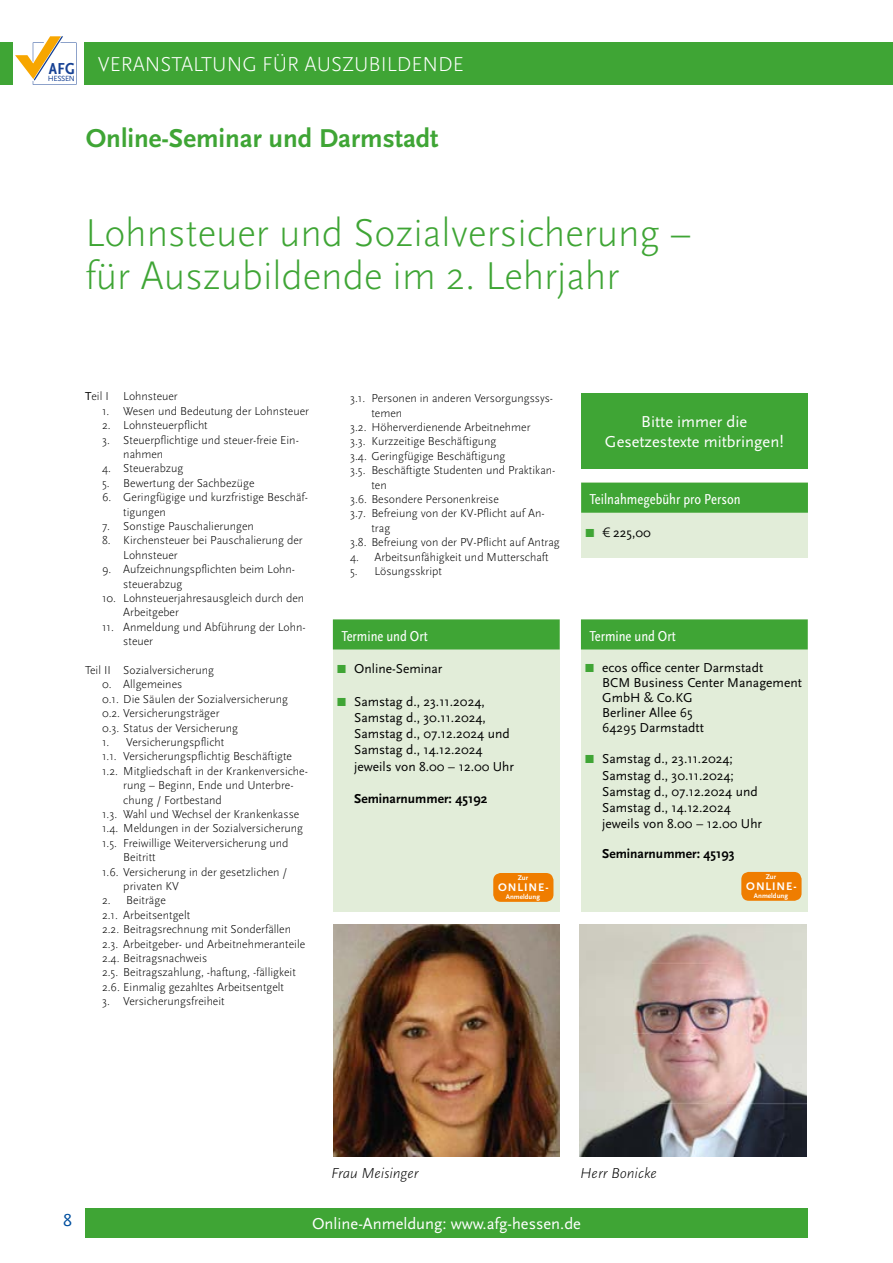
<style>
.page{position:relative;width:893px;height:1263px;background:#fff}
.page>*{position:absolute;margin:0;border:0;box-sizing:border-box;transform-origin:0 0}
.t1{font:300 40.5px/43.5px "Scala Sans";color:#3fa535}
.t2{font:700 27px "Scala Sans";color:#3fa535}
.t3{font:300 21px "Scala Sans";color:#fff}
.t4{font:18px "Scala Sans";color:#004f9f}
.t5{font:16.5px/19.8px "Scala Sans";color:#fff;text-align:center}
.t6{font:15px "Scala Sans Cond";color:#fff}
.t7{font:italic 300 15px "Scala Sans";color:#000}
.t8{font:13.5px/16.2px "Scala Sans";color:#000}
.t9{font:700 13.5px "Scala Sans";color:#000}
.t10{font:300 12px/14.4px "Scala Sans";color:#000}
.t11{font:700 11.55px "Scala Sans";letter-spacing:.08em;color:#fff}
.t12{font:7.8px "Scala Sans";letter-spacing:-.05em;color:#164194}
.t13{font:700 7.05px "Scala Sans";color:#fff}
.s1{font-weight:400}
.s2{font-family:"Frutiger LT Std";font-weight:300}
</style>
<div class="page">
<div style="left:0;top:43px;width:893px;height:42px;background:#3fa535"></div>
<div style="left:13px;top:32px;width:70px;height:64px;background:#fff"></div>
<svg style="left:15px;top:36px;width:61px;height:49px"></svg>
<div style="left:85px;top:1208px;width:723px;height:29px;background:#3fa535"></div>
<div style="left:333px;top:619px;width:227px;height:292px;background:#e2edd9"></div>
<div style="left:333px;top:619px;width:227px;height:30px;background:#3fa535"></div>
<div style="left:581px;top:619px;width:227px;height:292px;background:#e2edd9"></div>
<div style="left:581px;top:619px;width:227px;height:30px;background:#3fa535"></div>
<div style="left:581px;top:482px;width:227px;height:76px;background:#e2edd9"></div>
<div style="left:581px;top:483px;width:227px;height:30px;background:#3fa535"></div>
<div style="left:581px;top:393px;width:227px;height:76px;background:#3fa535"></div>
<img style="left:580px;top:925px;width:226px;height:232px">
<img style="left:333px;top:925px;width:227px;height:232px">
<div style="left:741px;top:872px;width:60px;height:29px;background:#ef7d00;border-radius:8px"></div>
<div style="left:493px;top:873px;width:60px;height:29px;background:#ef7d00;border-radius:8px"></div>
<h3 class="t3" style="left:49px;top:53px;width:417px"><sub>AFG</sub> VERANSTALTUNG FÜR AUSZUBILDENDE</h3>
<p class="t12" style="left:48px;top:74px;width:28px">HESSEN</p>
<h2 class="t2" style="left:86px;top:123px;width:354px">Online-Seminar und Darmstadt</h2>
<h1 class="t1" style="left:85px;top:211px;width:608px">Lohnsteuer und Sozialversicherung – für Auszubildende im 2. Lehrjahr</h1>
<p class="t10" style="left:85px;top:389px;width:94px"><span class="s1">T</span>eil I Lohnsteuer</p>
<p class="t10" style="left:102px;top:404px;width:208px">1. Wesen und Bedeutung der Lohnsteuer</p>
<p class="t10" style="left:102px;top:418px;width:107px">2. Lohnsteuerpflicht</p>
<p class="t10" style="left:123px;top:433px;width:177px;text-indent:-21px">3. Steuerpflichtige und steuer-freie Ein&shy;nahmen</p>
<p class="t10" style="left:102px;top:461px;width:83px">4. Steuerabzug</p>
<p class="t10" style="left:102px;top:476px;width:154px">5. Bewertung der Sachbezüge</p>
<p class="t10" style="left:123px;top:490px;width:186px;text-indent:-21px">6. Geringfügige und kurzfristige Beschäf&shy;tigungen</p>
<p class="t10" style="left:102px;top:519px;width:153px">7. Sonstige Pauschalierungen</p>
<p class="t10" style="left:123px;top:533px;width:181px;text-indent:-21px">8. Kirchensteuer bei Pauschalierung der<br>Lohnsteuer</p>
<p class="t10" style="left:123px;top:562px;width:173px;text-indent:-21px">9. Aufzeichnungspflichten beim Lohn&shy;steuerabzug</p>
<p class="t10" style="left:123px;top:591px;width:183px;text-indent:-21px">10. Lohnsteuerjahresausgleich durch den<br>Arbeitgeber</p>
<p class="t10" style="left:123px;top:620px;width:184px;text-indent:-21px">11. Anmeldung und Abführung der Lohn&shy;steuer</p>
<p class="t10" style="left:85px;top:663px;width:131px">Teil II Sozialversicherung</p>
<p class="t10" style="left:102px;top:677px;width:187px">0. Allgemeines<br>0.1. Die Säulen der Sozialversicherung<br>0.2. Versicherungsträger<br>0.3. Status der Versicherung</p>
<p class="t10" style="left:102px;top:735px;width:124px">1. Versicherungspflicht</p>
<p class="t10" style="left:102px;top:749px;width:192px">1.1. Versicherungspflichtig Beschäftigte</p>
<p class="t10" style="left:102px;top:764px;width:207px">1.2. Mitgliedschaft in der Krankenversiche-</p>
<p class="t10" style="left:123px;top:778px;width:172px">rung – Beginn, Ende und Unterbre-</p>
<p class="t10" style="left:123px;top:793px;width:100px">chung / Fortbestand</p>
<p class="t10" style="left:102px;top:807px;width:199px">1.3. Wahl und Wechsel der Krankenkasse</p>
<p class="t10" style="left:102px;top:821px;width:203px">1.4. Meldungen in der Sozialversicherung</p>
<p class="t10" style="left:102px;top:836px;width:188px">1.5. Freiwillige Weiterversicherung und</p>
<p class="t10" style="left:123px;top:850px;width:34px">Beitritt</p>
<p class="t10" style="left:102px;top:865px;width:187px">1.6. Versicherung in der gesetzlichen /</p>
<p class="t10" style="left:123px;top:879px;width:57px">privaten KV</p>
<p class="t10" style="left:102px;top:893px;width:205px">2. Beiträge<br>2.1. Arbeitsentgelt<br>2.2. Beitragsrechnung mit Sonderfällen 2.3. Arbeitgeber- und Arbeitnehmeranteile 2.4. Beitragsnachweis<br>2.5. Beitragszahlung, -haftung, -fälligkeit 2.6. Einmalig gezahltes Arbeitsentgelt</p>
<p class="t10" style="left:102px;top:994px;width:124px">3. Versicherungsfreiheit</p>
<p class="t10" style="left:350px;top:391px;width:204px">3.1. Personen in anderen Versorgungssys-</p>
<p class="t10" style="left:371px;top:406px;width:32px">temen</p>
<p class="t10" style="left:350px;top:420px;width:182px">3.2. Höherverdienende Arbeitnehmer</p>
<p class="t10" style="left:350px;top:434px;width:148px">3.3. Kurzzeitige Beschäftigung</p>
<p class="t10" style="left:350px;top:449px;width:157px">3.4. Geringfügige Beschäftigung</p>
<p class="t10" style="left:350px;top:463px;width:207px">3.5. Beschäftigte Studenten und Praktikan-</p>
<p class="t10" style="left:371px;top:478px;width:17px">ten</p>
<p class="t10" style="left:350px;top:492px;width:150px">3.6. Besondere Personenkreise</p>
<p class="t10" style="left:350px;top:506px;width:196px">3.7. Befreiung von der KV-Pflicht auf An-</p>
<p class="t10" style="left:371px;top:521px;width:20px">trag</p>
<p class="t10" style="left:350px;top:535px;width:211px">3.8. Befreiung von der PV-Pflicht auf Antrag</p>
<p class="t10" style="left:350px;top:550px;width:200px">4. Arbeitsunfähigkeit und Mutterschaft</p>
<p class="t10" style="left:350px;top:564px;width:94px">5. Lösungsskript</p>
<p class="t6" style="left:341px;top:628px;width:88px">Termine und Ort</p>
<p class="t8" style="left:354px;top:661px;width:90px">Online-Seminar</p>
<p class="t8" style="left:354px;top:693px;width:161px">Samstag d., 23.11.2024,<br>Samstag d., 30.11.2024,<br>Samstag d., 07.12.2024 und<br>Samstag d., 14.12.2024 jeweils von 8.00 – 12.00 Uhr</p>
<p class="t9" style="left:354px;top:791px;width:135px">Seminarnummer: 45192</p>
<p class="t13" style="left:518px;top:874px;width:12px">Zur</p>
<p class="t11" style="left:498px;top:881px;width:52px">ONLINE-</p>
<p class="t13" style="left:506px;top:893px;width:36px">Anmeldung</p>
<h3 class="t5" style="left:605px;top:412px;width:180px">Bitte immer die<br>Gesetzestexte mitbringen!</h3>
<p class="t6" style="left:590px;top:491px;width:152px">Teilnahmegebühr pro Person</p>
<p class="t8" style="left:602px;top:524px;width:50px"><span class="s2">€</span> 225,00</p>
<p class="t6" style="left:589px;top:628px;width:88px">Termine und Ort</p>
<p class="t8" style="left:602px;top:660px;width:201px;line-height:15px">ecos office center Darmstadt<br>BCM Business Center Management<br>GmbH &amp; Co.KG<br>Berliner Allee 65<br>64295 Darmstadtt</p>
<p class="t8" style="left:602px;top:751px;width:161px">Samstag d., 23.11.2024;<br>Samstag d., 30.11.2024;<br>Samstag d., 07.12.2024 und<br>Samstag d., 14.12.2024 jeweils von 8.00 – 12.00 Uhr</p>
<p class="t9" style="left:602px;top:846px;width:134px">Seminarnummer: 45193</p>
<p class="t13" style="left:766px;top:873px;width:12px">Zur</p>
<p class="t11" style="left:746px;top:880px;width:52px">ONLINE-</p>
<p class="t13" style="left:754px;top:891px;width:36px">Anmeldung</p>
<p class="t7" style="left:331px;top:1165px;width:89px">Frau Meisinger</p>
<p class="t7" style="left:580px;top:1165px;width:78px">Herr Bonicke</p>
<h3 class="t4" style="left:63px;top:1210px;width:10px">8</h3>
<h3 class="t5" style="left:312px;top:1214px;width:270px">Online-Anmeldung: www.afg-hessen.de</h3>
</div>
